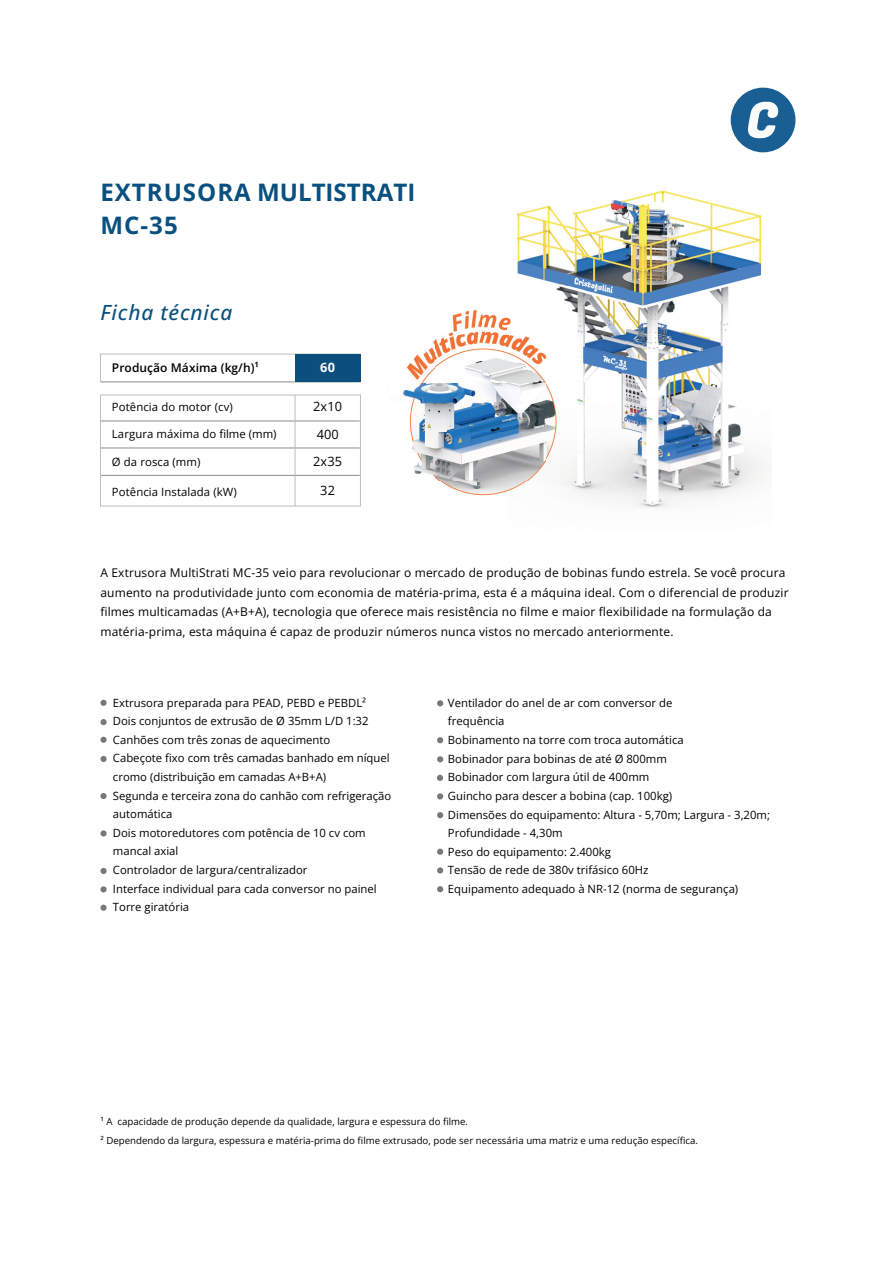
<style>
.page{position:relative;width:893px;height:1263px;background:#fff}
.page>*{position:absolute;margin:0;border:0;box-sizing:border-box;transform-origin:0 0}
.t1{font:700 24.15px/32.7px "Open Sans";letter-spacing:.02em;color:#08507f}
.t2{font:italic 500 20.85px "Open Sans";letter-spacing:.04em;color:#08507f}
.t3{font:12.75px/26.7px "Open Sans";letter-spacing:.005em;color:#000001}
.t4{font:700 12.75px "Open Sans";color:#fff}
.t5{font:12px/19.5px "Open Sans";letter-spacing:.01em;color:#000001}
.t6{font:600 12px "Open Sans";letter-spacing:.005em;color:#000001}
.t7{font:11.4px/18.6px "Open Sans";color:#000001}
.t8{font:9.6px/18.3px "Open Sans";color:#000001}
</style>
<div class="page">
<div style="left:730px;top:88px;width:65px;height:64px;background:#1a5f94;border-radius:50%"></div>
<svg style="left:748px;top:101px;width:31px;height:37px"></svg>
<div style="left:100px;top:700px;width:7px;height:6px;background:#75797b;border-radius:50%"></div>
<div style="left:100px;top:737px;width:7px;height:6px;background:#75797b;border-radius:50%"></div>
<div style="left:100px;top:719px;width:7px;height:6px;background:#75797b;border-radius:50%"></div>
<div style="left:100px;top:756px;width:7px;height:6px;background:#75797b;border-radius:50%"></div>
<div style="left:100px;top:793px;width:7px;height:6px;background:#75797b;border-radius:50%"></div>
<svg style="left:100px;top:830px;width:7px;height:7px"></svg>
<div style="left:100px;top:868px;width:7px;height:6px;background:#75797b;border-radius:50%"></div>
<svg style="left:100px;top:886px;width:7px;height:7px"></svg>
<div style="left:100px;top:905px;width:7px;height:6px;background:#75797b;border-radius:50%"></div>
<svg style="left:437px;top:700px;width:6px;height:6px"></svg>
<svg style="left:437px;top:756px;width:6px;height:6px"></svg>
<svg style="left:437px;top:775px;width:6px;height:6px"></svg>
<svg style="left:437px;top:737px;width:6px;height:6px"></svg>
<div style="left:437px;top:793px;width:6px;height:7px;background:#75797b;border-radius:50%"></div>
<svg style="left:437px;top:812px;width:6px;height:6px"></svg>
<svg style="left:437px;top:849px;width:6px;height:6px"></svg>
<div style="left:437px;top:867px;width:6px;height:7px;background:#75797b;border-radius:50%"></div>
<svg style="left:437px;top:886px;width:6px;height:6px"></svg>
<img style="left:517px;top:190px;width:245px;height:131px">
<img style="left:625px;top:321px;width:143px;height:187px">
<img style="left:340px;top:286px;width:285px;height:196px">
<img style="left:340px;top:482px;width:167px;height:25px">
<img style="left:507px;top:481px;width:118px;height:19px">
<hr style="left:101px;top:475px;width:259px;height:1px;background:#8b8e8f">
<hr style="left:101px;top:448px;width:259px;height:1px;background:#8b8e8f">
<hr style="left:101px;top:421px;width:259px;height:1px;background:#8b8e8f">
<hr style="left:295px;top:395px;width:1px;height:111px;background:#bbbdbe">
<div style="left:100px;top:395px;width:261px;height:111px;border:1px solid #bbbdbe"></div>
<div style="left:100px;top:354px;width:261px;height:28px;border:1px solid #bbbdbe"></div>
<div style="left:295px;top:354px;width:65px;height:28px;background:#0a4f7e"></div>
<h1 class="t1" style="left:100px;top:175px;width:316px">EXTRUSORA MULTISTRATI<br>MC-35</h1>
<h2 class="t2" style="left:100px;top:298px;width:133px">Ficha técnica</h2>
<p class="t6" style="left:112px;top:360px;width:148px">Produção Máxima (kg/h)¹</p>
<p class="t7" style="left:112px;top:397px;width:122px">Potência do motor (cv)</p>
<p class="t7" style="left:112px;top:425px;width:166px">Largura máxima do filme (mm)</p>
<p class="t7" style="left:112px;top:452px;width:90px">Ø da rosca (mm)</p>
<p class="t7" style="left:112px;top:482px;width:126px">Potência Instalada (kW)</p>
<p class="t4" style="left:320px;top:359px;width:16px">60</p>
<p class="t3" style="left:313px;top:393px;width:30px">2x10</p>
<p class="t3" style="left:313px;top:421px;width:30px">400<br>2x35</p>
<p class="t3" style="left:320px;top:477px;width:16px">32</p>
<p class="t5" style="left:100px;top:563px;width:689px">A Extrusora MultiStrati MC-35 veio para revolucionar o mercado de produção de bobinas fundo estrela. Se você procura aumento na produtividade junto com economia de matéria-prima, esta é a máquina ideal. Com o diferencial de produzir filmes multicamadas (A+B+A), tecnologia que oferece mais resistência no filme e maior flexibilidade na formulação da matéria-prima, esta máquina é capaz de produzir números nunca vistos no mercado anteriormente.</p>
<p class="t7" style="left:113px;top:693px;width:280px">Extrusora preparada para PEAD, PEBD e PEBDL²<br>Dois conjuntos de extrusão de Ø 35mm L/D 1:32<br>Canhões com três zonas de aquecimento<br>Cabeçote fixo com três camadas banhado em níquel cromo (distribuição em camadas A+B+A)<br>Segunda e terceira zona do canhão com refrigeração automática<br>Dois motoredutores com potência de 10 cv com mancal axial<br>Controlador de largura/centralizador<br>Interface individual para cada conversor no painel Torre giratória</p>
<p class="t7" style="left:448px;top:693px;width:323px">Ventilador do anel de ar com conversor de<br>frequência<br>Bobinamento na torre com troca automática<br>Bobinador para bobinas de até Ø 800mm<br>Bobinador com largura útil de 400mm<br>Guincho para descer a bobina (cap. 100kg)<br>Dimensões do equipamento: Altura - 5,70m; Largura - 3,20m; Profundidade - 4,30m<br>Peso do equipamento: 2.400kg<br>Tensão de rede de 380v trifásico 60Hz<br>Equipamento adequado à NR-12 (norma de segurança)</p>
<p class="t8" style="left:100px;top:1112px;width:599px">¹ A capacidade de produção depende da qualidade, largura e espessura do filme.<br>² Dependendo da largura, espessura e matéria-prima do filme extrusado, pode ser necessária uma matriz e uma redução específica.</p>
</div>
